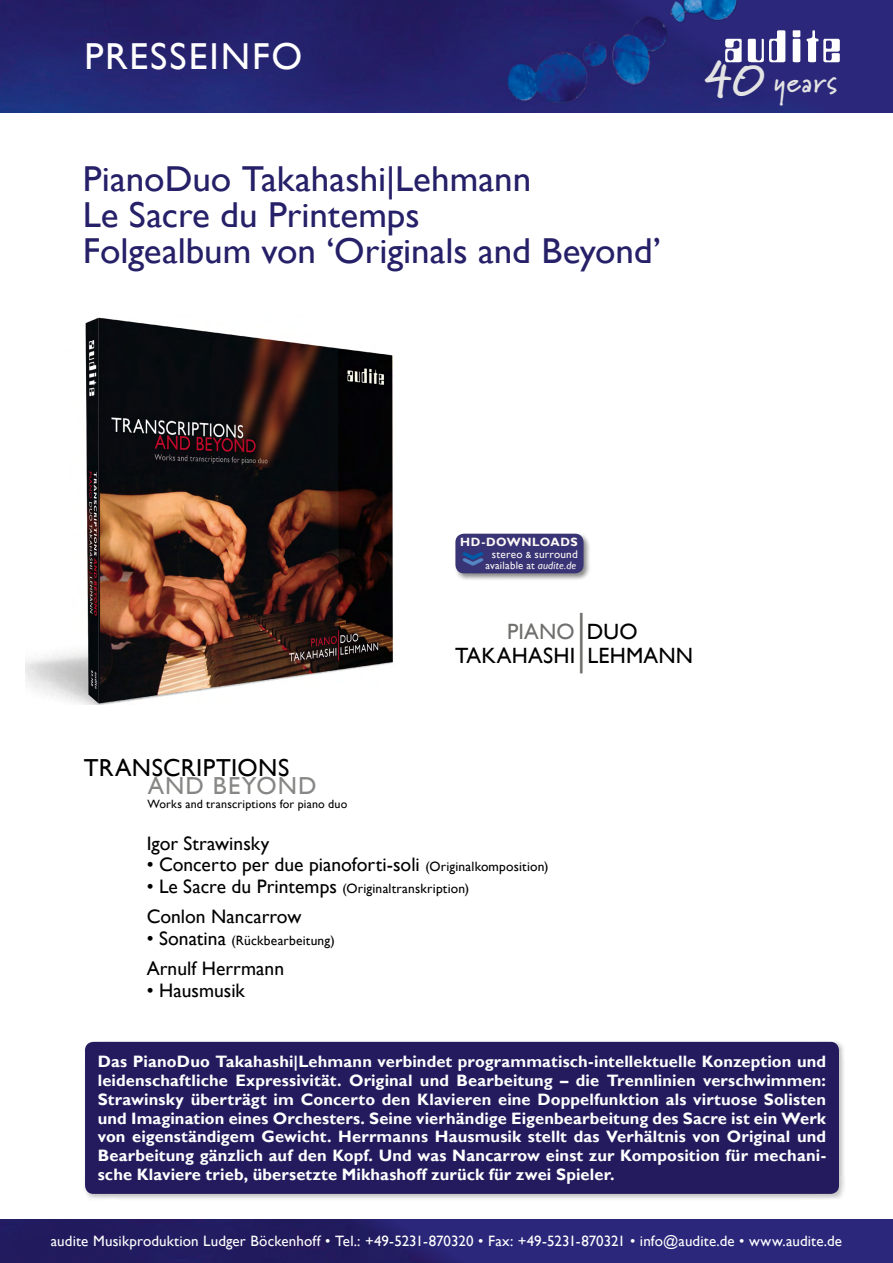
<style>
.page{position:relative;width:893px;height:1263px;background:#fff}
.page>*{position:absolute;margin:0;border:0;box-sizing:border-box;transform-origin:0 0}
.t1{font:65.7px "Gill Sans";color:#6f6f6e;scale:.5 1}
.t2{font:45.3px "Arial Rounded MT Bold";color:#5585c4;scale:.77 1}
.t3{font:37.5px "Gill Sans";letter-spacing:.05em;color:#fff}
.t4{font:36px "Gill Sans";letter-spacing:-.005em;color:#252068}
.t5{font:700 29.1px "Marydale";letter-spacing:.04em;color:#e3e3e3}
.gill_sansMT8_5__pt_e{font:24.6px "Gill Sans";letter-spacing:.015em;color:#000}
.t6{font:24.6px "Gill Sans";letter-spacing:.05em;color:#878786}
.t7{font:22.05px "Gill Sans";letter-spacing:.01em;color:#000}
.t8{font:22.05px "Gill Sans";letter-spacing:.005em;color:#6f6f6e}
.t9{font:19.5px "Gill Sans";color:#000}
.t10{font:700 16.5px/18.8px "Gill Sans";letter-spacing:.01em;color:#fff;text-align:justify}
.t11{font:15px "Gill Sans";letter-spacing:.005em;color:#fff}
.t12{font:13.5px "Gill Sans";letter-spacing:.015em;color:#000}
.gill_sansMT8_5__pt_e-2{font:12px "Gill Sans";letter-spacing:.02em;color:#000}
.t13{font:700 12px "Gill Sans";letter-spacing:.04em;color:#fef9f6}
.t14{font:11.25px "Gill Sans";letter-spacing:.02em;color:#fef9f6}
.t15{font:10.8px "Gill Sans";letter-spacing:.02em;color:#fef9f6}
.s1{font-size:49.8px}
.s2{font-size:9px}
.s3{font-style:italic}
.s4{color:#005ca9}
.s5{color:#000}
.s6{font-size:13.5px}
.s7{font-size:19.5px}
</style>
<div class="page">
<img style="left:0;top:1219px;width:893px;height:44px">
<img style="left:0;top:0;width:893px;height:113px">
<img style="left:457px;top:0;width:335px;height:105px">
<img style="left:724px;top:17px;width:117px;height:51px">
<img style="left:26px;top:317px;width:367px;height:388px">
<div style="left:454px;top:532px;width:137px;height:49px;background:#000;opacity:.5"></div>
<div style="left:455px;top:534px;width:128px;height:39px;background:#383475;border-radius:9px"></div>
<div style="left:82px;top:1039px;width:763px;height:162px;background:#000;opacity:.25"></div>
<div style="left:85px;top:1042px;width:754px;height:152px;background:#241b5e;border-radius:8px"></div>
<p class="t3" style="left:84px;top:35px;width:220px">PRESSEINFO</p>
<p class="t4" style="left:83px;top:158px;width:450px">PianoDuo Takahashi|Lehmann</p>
<p class="t4" style="left:83px;top:194px;width:338px">Le Sacre du Printemps</p>
<p class="t4" style="left:83px;top:230px;width:580px">Folgealbum von ‘Originals and Beyond’</p>
<p class="t5" style="left:703px;top:65px;width:136px"><span class="s1">40</span> years</p>
<p class="t13" style="left:460px;top:535px;width:119px">HD-DOWNLOADS</p>
<p class="t14" style="left:492px;top:547px;width:87px">stereo <span class="s2">&amp;</span> surround</p>
<p class="t15" style="left:486px;top:559px;width:92px">available at <span class="s3">audite.de</span></p>
<p class="t2" style="left:442px;top:568px;width:27px;rotate:-90deg">‹<span class="s4">‹</span></p>
<p class="gill_sansMT8_5__pt_e" style="left:84px;top:753px;width:207px">TRANSCRIPTIONS</p>
<p class="t6" style="left:148px;top:772px;width:170px">AND BEYOND</p>
<p class="gill_sansMT8_5__pt_e-2" style="left:147px;top:797px;width:202px">Works and transcriptions for piano duo</p>
<p class="t1" style="left:577px;top:598px;width:19px">|</p>
<p class="t8" style="left:507px;top:619px;width:132px">PIANO <span class="s5">DUO</span></p>
<p class="t7" style="left:455px;top:642px;width:122px">TAKAHASHI</p>
<p class="t7" style="left:588px;top:642px;width:107px">LEHMANN</p>
<p class="t9" style="left:147px;top:832px;width:124px">Igor Strawinsky</p>
<p class="t9" style="left:147px;top:853px;width:403px">• Concerto per due pianoforti-soli <span class="s6">(Originalkomposition)</span></p>
<p class="t12" style="left:147px;top:880px;width:324px"><span class="s7">• Le Sacre du Printemps</span> (Originaltranskription)</p>
<p class="t9" style="left:147px;top:905px;width:156px">Conlon Nancarrow</p>
<p class="t12" style="left:147px;top:932px;width:190px"><span class="s7">• Sonatina</span> (Rückbearbeitung)</p>
<p class="t9" style="left:147px;top:957px;width:139px">Arnulf Herrmann</p>
<p class="t9" style="left:147px;top:979px;width:100px">• Hausmusik</p>
<p class="t10" style="left:98px;top:1053px;width:730px">Das PianoDuo Takahashi|Lehmann verbindet programmatisch-intellektuelle Konzeption und leidenschaftliche Expressivität. Original und Bearbeitung – die Trennlinien verschwimmen:<br>Strawinsky überträgt im Concerto den Klavieren eine Doppelfunktion als virtuose Solisten und Imagination eines Orchesters. Seine vierhändige Eigenbearbeitung des Sacre ist ein Werk von eigenständigem Gewicht. Herrmanns Hausmusik stellt das Verhältnis von Original und Bearbeitung gänzlich auf den Kopf. Und was Nancarrow einst zur Komposition für mechani&shy;sche Klaviere trieb, übersetzte Mikhashoff zurück für zwei Spieler.</p>
<p class="t11" style="left:51px;top:1232px;width:793px">audite Musikproduktion Ludger Böckenhoff • Tel.: +49-5231-870320 • Fax: +49-5231-870321 • info@audite.de • www.audite.de</p>
</div>
